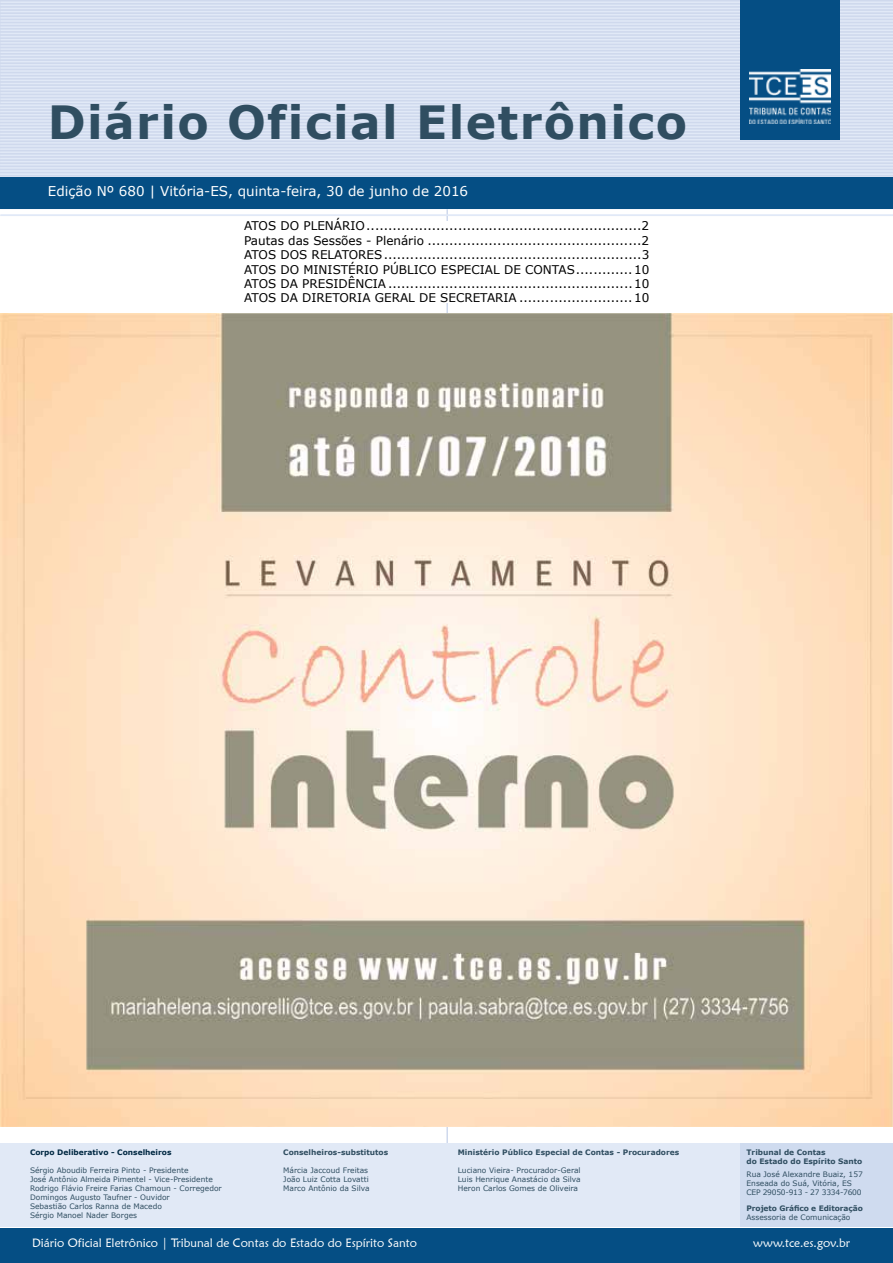
<style>
.page{position:relative;width:893px;height:1263px;background:#fff}
.page>*{position:absolute;margin:0;border:0;box-sizing:border-box;transform-origin:0 0}
.t1{font:700 45.75px "Verdana";letter-spacing:.03em;color:#304e61}
.t2{font:13.5px "Verdana";color:#fff}
.t3{font:12px/14.4px "Verdana";color:#000;text-align:justify}
.t4{font:12px "Maiandra GD";color:#fff}
.t5{font:7.5px/9px "Verdana";color:#304e61}
.t6{font:700 7.5px/9px "Verdana";color:#304e61}
.t7{font:700 7.5px "Verdana";color:#002842}
</style>
<div class="page">
<div style="left:0;top:1229px;width:893px;height:34px;background:#054e84"></div>
<hr style="left:446px;top:54px;width:2px;height:1155px;background:#cfd9ed">
<div style="left:0;top:0;width:893px;height:191px;background:#cfd9ed"></div>
<hr style="left:0;top:108px;width:893px;height:1px;background:#e1e9f7">
<hr style="left:0;top:111px;width:893px;height:1px;background:#e1e9f7">
<hr style="left:0;top:114px;width:893px;height:1px;background:#e1e9f7">
<hr style="left:0;top:117px;width:893px;height:2px;background:#e1e9f7">
<hr style="left:0;top:120px;width:893px;height:2px;background:#e1e9f7">
<hr style="left:0;top:123px;width:893px;height:2px;background:#e1e9f7">
<hr style="left:0;top:126px;width:893px;height:2px;background:#e1e9f7">
<hr style="left:0;top:130px;width:893px;height:1px;background:#e1e9f7">
<hr style="left:0;top:133px;width:893px;height:1px;background:#e1e9f7">
<hr style="left:0;top:136px;width:893px;height:1px;background:#e1e9f7">
<hr style="left:0;top:139px;width:893px;height:1px;background:#e1e9f7">
<hr style="left:0;top:142px;width:893px;height:2px;background:#e1e9f7">
<hr style="left:0;top:145px;width:893px;height:2px;background:#e1e9f7">
<hr style="left:0;top:148px;width:893px;height:2px;background:#e1e9f7">
<hr style="left:0;top:151px;width:893px;height:2px;background:#e1e9f7">
<hr style="left:0;top:155px;width:893px;height:1px;background:#e1e9f7">
<hr style="left:0;top:158px;width:893px;height:1px;background:#e1e9f7">
<hr style="left:0;top:161px;width:893px;height:1px;background:#e1e9f7">
<hr style="left:0;top:164px;width:893px;height:1px;background:#e1e9f7">
<hr style="left:0;top:167px;width:893px;height:2px;background:#e1e9f7">
<hr style="left:0;top:170px;width:893px;height:2px;background:#e1e9f7">
<hr style="left:0;top:173px;width:893px;height:2px;background:#e1e9f7">
<hr style="left:0;top:176px;width:893px;height:2px;background:#e1e9f7">
<hr style="left:0;top:1px;width:893px;height:2px;background:#e1e9f7">
<hr style="left:0;top:5px;width:893px;height:1px;background:#e1e9f7">
<hr style="left:0;top:8px;width:893px;height:1px;background:#e1e9f7">
<hr style="left:0;top:11px;width:893px;height:1px;background:#e1e9f7">
<hr style="left:0;top:14px;width:893px;height:1px;background:#e1e9f7">
<hr style="left:0;top:17px;width:893px;height:2px;background:#e1e9f7">
<hr style="left:0;top:20px;width:893px;height:2px;background:#e1e9f7">
<hr style="left:0;top:23px;width:893px;height:2px;background:#e1e9f7">
<hr style="left:0;top:26px;width:893px;height:2px;background:#e1e9f7">
<hr style="left:0;top:30px;width:893px;height:1px;background:#e1e9f7">
<hr style="left:0;top:33px;width:893px;height:1px;background:#e1e9f7">
<hr style="left:0;top:36px;width:893px;height:1px;background:#e1e9f7">
<hr style="left:0;top:39px;width:893px;height:1px;background:#e1e9f7">
<hr style="left:0;top:42px;width:893px;height:2px;background:#e1e9f7">
<hr style="left:0;top:45px;width:893px;height:2px;background:#e1e9f7">
<hr style="left:0;top:48px;width:893px;height:2px;background:#e1e9f7">
<hr style="left:0;top:51px;width:893px;height:2px;background:#e1e9f7">
<hr style="left:0;top:55px;width:893px;height:1px;background:#e1e9f7">
<hr style="left:0;top:58px;width:893px;height:1px;background:#e1e9f7">
<hr style="left:0;top:61px;width:893px;height:1px;background:#e1e9f7">
<hr style="left:0;top:64px;width:893px;height:2px;background:#e1e9f7">
<hr style="left:0;top:67px;width:893px;height:2px;background:#e1e9f7">
<hr style="left:0;top:70px;width:893px;height:2px;background:#e1e9f7">
<hr style="left:0;top:73px;width:893px;height:2px;background:#e1e9f7">
<hr style="left:0;top:77px;width:893px;height:1px;background:#e1e9f7">
<hr style="left:0;top:80px;width:893px;height:1px;background:#e1e9f7">
<hr style="left:0;top:83px;width:893px;height:1px;background:#e1e9f7">
<hr style="left:0;top:86px;width:893px;height:1px;background:#e1e9f7">
<hr style="left:0;top:89px;width:893px;height:2px;background:#e1e9f7">
<hr style="left:0;top:92px;width:893px;height:2px;background:#e1e9f7">
<hr style="left:0;top:95px;width:893px;height:2px;background:#e1e9f7">
<hr style="left:0;top:98px;width:893px;height:2px;background:#e1e9f7">
<hr style="left:0;top:102px;width:893px;height:1px;background:#e1e9f7">
<hr style="left:0;top:105px;width:893px;height:1px;background:#e1e9f7">
<div style="left:0;top:177px;width:893px;height:32px;background:#054e84"></div>
<hr style="left:0;top:215px;width:893px;height:1px;background:#e1e9f7">
<div style="left:740px;top:0;width:99px;height:140px;background:#054e84"></div>
<div style="left:0;top:1143px;width:739px;height:84px;background:#e1e9f6"></div>
<div style="left:740px;top:1143px;width:153px;height:84px;background:#cfdbef"></div>
<img style="left:749px;top:69px;width:81px;height:54px">
<div style="left:244px;top:221px;width:405px;height:81px;background:#fff"></div>
<img style="left:0;top:313px;width:893px;height:813px">
<h1 class="t1" style="left:48px;top:90px;width:641px">Diário Oficial Eletrônico</h1>
<h2 class="t2" style="left:48px;top:182px;width:422px">Edição Nº 680 | Vitória-ES, quinta-feira, 30 de junho de 2016</h2>
<p class="t3" style="left:244px;top:219px;width:407px">ATOS DO PLENÁRIO...............................................................2<br>Pautas das Sessões - Plenário .................................................2<br>ATOS DOS RELATORES...........................................................3<br>ATOS DO MINISTÉRIO PÚBLICO ESPECIAL DE CONTAS.............10<br>ATOS DA PRESIDÊNCIA ........................................................10<br>ATOS DA DIRETORIA GERAL DE SECRETARIA ..........................10</p>
<p class="t7" style="left:30px;top:1147px;width:143px">Corpo Deliberativo - Conselheiros</p>
<p class="t5" style="left:30px;top:1165px;width:193px">Sérgio Aboudib Ferreira Pinto - Presidente<br>José Antônio Almeida Pimentel - Vice-Presidente Rodrigo Flávio Freire Farias Chamoun - Corregedor Domingos Augusto Taufner - Ouvidor<br>Sebastião Carlos Ranna de Macedo<br>Sérgio Manoel Nader Borges</p>
<p class="t6" style="left:283px;top:1147px;width:106px">Conselheiros-substitutos</p>
<p class="t5" style="left:283px;top:1165px;width:88px">Márcia Jaccoud Freitas<br>João Luiz Cotta Lovatti<br>Marco Antônio da Silva</p>
<p class="t6" style="left:458px;top:1147px;width:223px">Ministério Público Especial de Contas - Procuradores</p>
<p class="t5" style="left:458px;top:1165px;width:124px;text-align:justify">Luciano Vieira- Procurador-Geral Luis Henrique Anastácio da Silva Heron Carlos Gomes de Oliveira</p>
<p class="t6" style="left:746px;top:1147px;width:117px">Tribunal de Contas<br>do Estado do Espírito Santo</p>
<p class="t5" style="left:746px;top:1170px;width:118px">Rua José Alexandre Buaiz, 157<br>Enseada do Suá, Vitória, ES<br>CEP 29050-913 - 27 3334-7600</p>
<p class="t6" style="left:746px;top:1204px;width:118px">Projeto Gráfico e Editoração</p>
<p class="t5" style="left:746px;top:1213px;width:105px">Assessoria de Comunicação</p>
<h3 class="t4" style="left:32px;top:1235px;width:386px">Diário Oficial Eletrônico | Tribunal de Contas do Estado do Espírito Santo</h3>
<h3 class="t4" style="left:753px;top:1235px;width:98px">www.tce.es.gov.br</h3>
</div>
